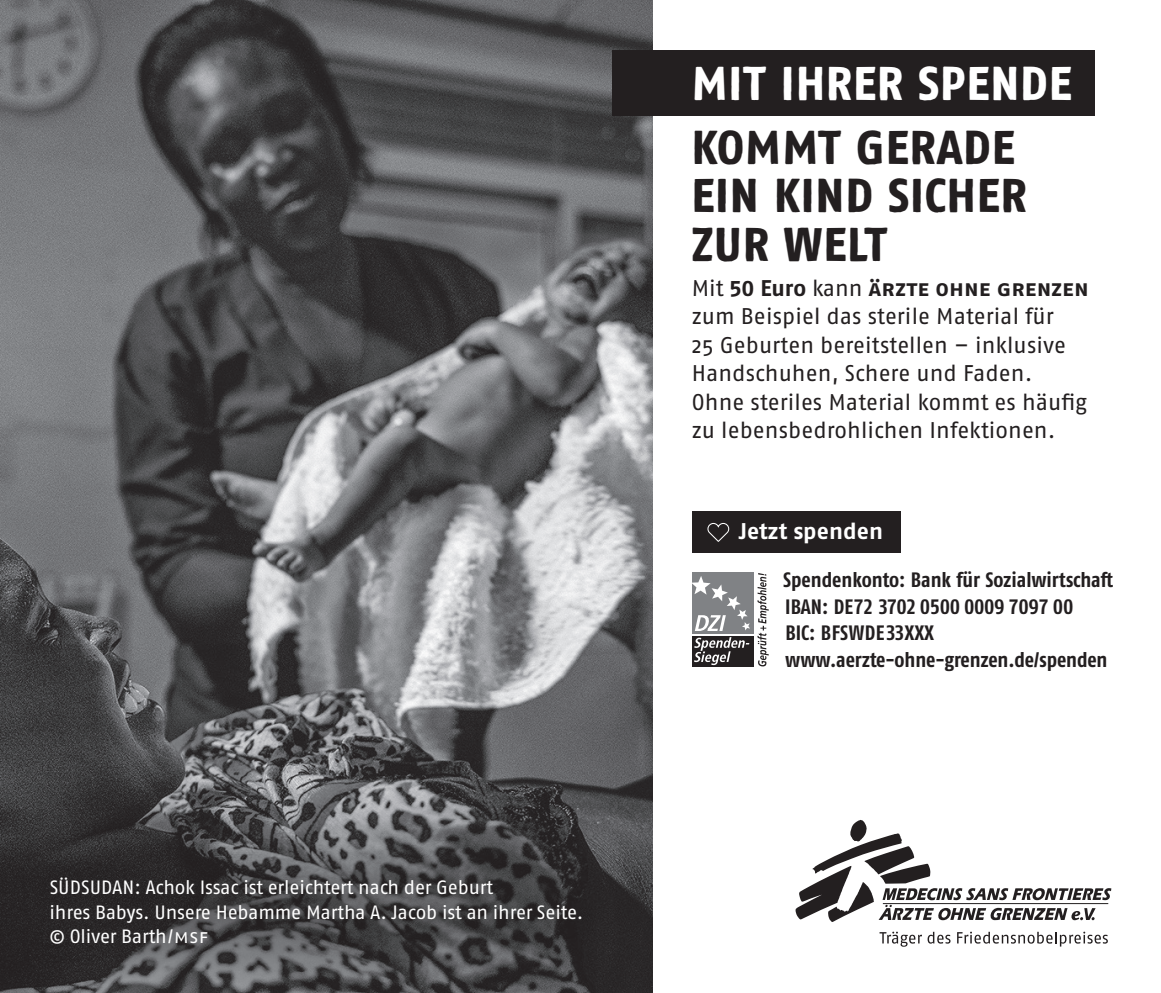
<style>
.page{position:relative;width:1161px;height:993px;background:#fff}
.page>*{position:absolute;margin:0;border:0;box-sizing:border-box;transform-origin:0 0}
.Headline_RE_8_140{font:47.25px/48.3px "Fago Rough Bold Lf";letter-spacing:.02em;color:#231f20}
.Headline_RE_8_140-2{font:47.25px "Fago Rough Bold Lf";letter-spacing:.02em;color:#fff}
.ÄRZ_-_FLIESSTEXT_9_pt__linksbündig{font:22.75px/28.3px "Fago Pro";color:#231f20}
.ÄRZ_-_FLIESSTEXT_9_pt__linksbündig-2{font:700 22.75px "Fago Pro";letter-spacing:.005em;color:#fff}
.Copy_RE_10{font:700 condensed 20.65px/26.6px "Fago Pro";letter-spacing:-.005em;color:#231f20}
.ÄRZ_-_FLIESSTEXT_9_pt__linksbündig-3{font:19.25px/24.5px "Fago Pro";letter-spacing:-.01em;color:#fff}
.s1{font-weight:700}
</style>
<div class="page">
<img style="left:0;top:0;width:652px;height:992px">
<svg style="left:795px;top:820px;width:316px;height:101px"></svg>
<svg style="left:879px;top:931px;width:71px;height:15px"></svg>
<svg style="left:957px;top:931px;width:151px;height:15px"></svg>
<div style="left:692px;top:511px;width:208px;height:42px;background:#231f20"></div>
<svg style="left:707px;top:522px;width:23px;height:20px"></svg>
<div style="left:692px;top:572px;width:61px;height:62px;background:#808285"></div>
<div style="left:692px;top:635px;width:61px;height:31px;background:#231f20"></div>
<svg style="left:694px;top:637px;width:55px;height:28px"></svg>
<svg style="left:692px;top:576px;width:58px;height:54px"></svg>
<svg style="left:757px;top:573px;width:12px;height:93px"></svg>
<div style="left:612px;top:50px;width:483px;height:65px;background:#231f20"></div>
<div style="left:36px;top:864px;width:565px;height:101px;background:#231f20;opacity:.5"></div>
<p class="ÄRZ_-_FLIESSTEXT_9_pt__linksbündig-3" style="left:50px;top:875px;width:535px">SÜDSUDAN: Achok Issac ist erleichtert nach der Geburt<br>ihres Babys. Unsere Hebamme Martha A. Jacob ist an ihrer Seite. © Oliver Barth/MSF</p>
<p class="Headline_RE_8_140-2" style="left:692px;top:57px;width:382px">MIT IHRER SPENDE</p>
<p class="Headline_RE_8_140" style="left:692px;top:123px;width:337px">KOMMT GERADE<br>EIN KIND SICHER<br>ZUR WELT</p>
<p class="ÄRZ_-_FLIESSTEXT_9_pt__linksbündig" style="left:692px;top:274px;width:399px">Mit <span class="s1">50 Euro</span> kann <span class="s1">ärzte ohne grenzen </span>zum Beispiel das sterile Material für<br>25 Geburten bereitstellen – inklusive Handschuhen, Schere und Faden.<br>Ohne steriles Material kommt es häufig zu lebensbedrohlichen Infektionen.</p>
<p class="ÄRZ_-_FLIESSTEXT_9_pt__linksbündig-2" style="left:739px;top:517px;width:146px">Jetzt spenden</p>
<p class="Copy_RE_10" style="left:783px;top:566px;width:331px">Spendenkonto: Bank für Sozialwirtschaft</p>
<p class="Copy_RE_10" style="left:785px;top:592px;width:290px">IBAN: DE72 3702 0500 0009 7097 00<br>BIC: BFSWDE33XXX</p>
<p class="Copy_RE_10" style="left:785px;top:645px;width:324px">www.aerzte-ohne-grenzen.de/spenden</p>
</div>
